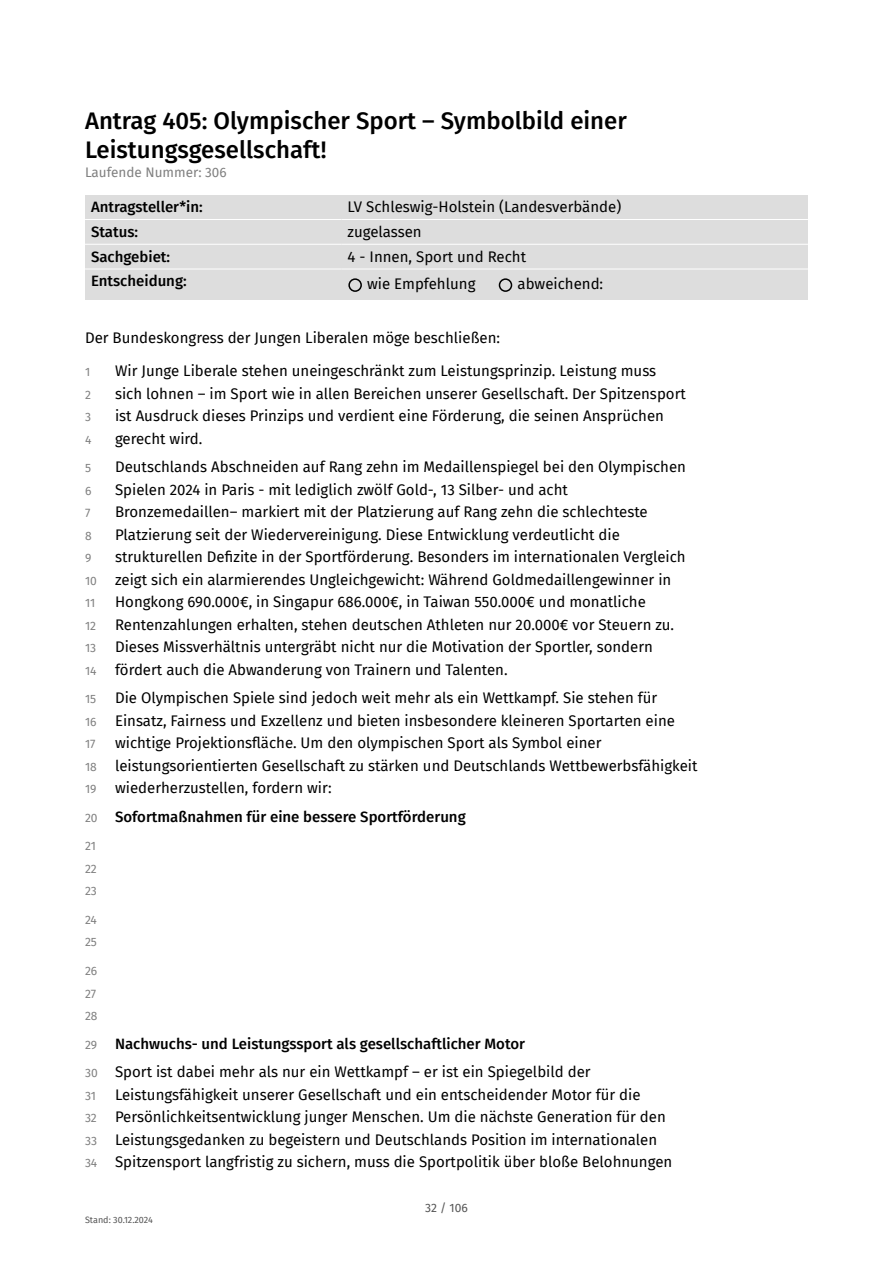
<style>
.page{position:relative;width:893px;height:1263px;background:#fff}
.page>*{position:absolute;margin:0;border:0;box-sizing:border-box;transform-origin:0 0}
.t1{font:500 24px/28.8px "Fira Sans";color:#000}
.t2{font:15px/22.5px "Fira Sans";color:#000}
.t3{font:500 15px "Fira Sans";color:#000}
.t4{font:13.5px "Fira Sans";color:#808080}
.t5{font:12px/22.5px "Fira Sans";color:#808080;text-align:justify}
.t6{font:12px "Fira Sans";color:#555}
.t7{font:9px "Fira Sans";color:#555}
.s1{font-size:12px;color:#808080}
.s2{font-weight:400;font-size:12px;color:#808080}
.s3{font-weight:500}
</style>
<div class="page">
<div style="left:342px;top:269px;width:466px;height:30px;background:#ddd"></div>
<div style="left:85px;top:269px;width:257px;height:30px;background:#ddd"></div>
<div style="left:342px;top:244px;width:466px;height:25px;background:#ddd"></div>
<div style="left:85px;top:244px;width:257px;height:25px;background:#ddd"></div>
<div style="left:342px;top:219px;width:466px;height:25px;background:#ddd"></div>
<div style="left:85px;top:219px;width:257px;height:25px;background:#ddd"></div>
<div style="left:342px;top:195px;width:466px;height:24px;background:#ddd"></div>
<div style="left:85px;top:195px;width:257px;height:24px;background:#ddd"></div>
<hr style="left:85px;top:219px;width:257px;height:1px;background:#fff">
<hr style="left:342px;top:219px;width:466px;height:1px;background:#fff">
<hr style="left:85px;top:244px;width:257px;height:1px;background:#fff">
<hr style="left:342px;top:244px;width:466px;height:1px;background:#fff">
<hr style="left:85px;top:269px;width:257px;height:1px;background:#fff">
<hr style="left:342px;top:269px;width:466px;height:1px;background:#fff">
<div style="left:348px;top:278px;width:14px;height:14px;border:2px solid #000;border-radius:50%"></div>
<div style="left:499px;top:278px;width:13px;height:14px;border:2px solid #000;border-radius:50%"></div>
<h1 class="t1" style="left:85px;top:106px;width:543px">Antrag 405: Olympischer Sport – Symbolbild einer<br>Leistungsgesellschaft!</h1>
<p class="t4" style="left:85px;top:164px;width:143px">Laufende Nummer: 306</p>
<p class="t3" style="left:91px;top:198px;width:113px">Antragsteller*in:</p>
<p class="t2" style="left:348px;top:196px;width:275px">LV Schleswig-Holstein (Landesverbände)</p>
<p class="t3" style="left:91px;top:223px;width:49px">Status:</p>
<p class="t2" style="left:348px;top:221px;width:76px">zugelassen</p>
<p class="t3" style="left:91px;top:248px;width:81px">Sachgebiet:</p>
<p class="t2" style="left:348px;top:245px;width:180px">4 - Innen, Sport und Recht</p>
<p class="t3" style="left:91px;top:272px;width:97px">Entscheidung:</p>
<p class="t2" style="left:367px;top:273px;width:110px">wie Empfehlung</p>
<p class="t2" style="left:517px;top:273px;width:87px">abweichend:</p>
<p class="t2" style="left:85px;top:327px;width:417px">Der Bundeskongress der Jungen Liberalen möge beschließen:</p>
<p class="t5" style="left:85px;top:361px;width:7px">1</p>
<p class="t2" style="left:115px;top:360px;width:543px">Wir Junge Liberale stehen uneingeschränkt zum Leistungsprinzip. Leistung muss</p>
<p class="t5" style="left:85px;top:384px;width:7px">2</p>
<p class="t2" style="left:115px;top:383px;width:572px">sich lohnen – im Sport wie in allen Bereichen unserer Gesellschaft. Der Spitzensport</p>
<p class="t5" style="left:85px;top:406px;width:7px">3</p>
<p class="t2" style="left:115px;top:405px;width:550px">ist Ausdruck dieses Prinzips und verdient eine Förderung, die seinen Ansprüchen</p>
<p class="t5" style="left:85px;top:429px;width:8px">4</p>
<p class="t2" style="left:115px;top:428px;width:89px">gerecht wird.</p>
<p class="t5" style="left:85px;top:457px;width:8px">5</p>
<p class="t2" style="left:115px;top:456px;width:572px">Deutschlands Abschneiden auf Rang zehn im Medaillenspiegel bei den Olympischen</p>
<p class="t5" style="left:85px;top:480px;width:8px">6</p>
<p class="t2" style="left:115px;top:479px;width:454px">Spielen 2024 in Paris - mit lediglich zwölf Gold-, 13 Silber- und acht</p>
<p class="t5" style="left:85px;top:502px;width:7px">7</p>
<p class="t2" style="left:115px;top:501px;width:534px">Bronzemedaillen– markiert mit der Platzierung auf Rang zehn die schlechteste</p>
<p class="t5" style="left:85px;top:525px;width:8px">8</p>
<p class="t2" style="left:115px;top:524px;width:506px">Platzierung seit der Wiedervereinigung. Diese Entwicklung verdeutlicht die</p>
<p class="t5" style="left:85px;top:547px;width:8px">9</p>
<p class="t2" style="left:85px;top:546px;width:602px;text-indent:30px">strukturellen Defizite in der Sportförderung. Besonders im internationalen Vergleich<br><span class="s1">10</span> zeigt sich ein alarmierendes Ungleichgewicht: Während Goldmedaillengewinner in</p>
<p class="t5" style="left:85px;top:592px;width:12px">11</p>
<p class="t2" style="left:115px;top:591px;width:532px">Hongkong 690.000€, in Singapur 686.000€, in Taiwan 550.000€ und monatliche</p>
<p class="t5" style="left:85px;top:615px;width:13px">12</p>
<p class="t2" style="left:115px;top:614px;width:561px">Rentenzahlungen erhalten, stehen deutschen Athleten nur 20.000€ vor Steuern zu.</p>
<p class="t5" style="left:85px;top:637px;width:13px">13</p>
<p class="t2" style="left:85px;top:636px;width:569px;text-indent:30px">Dieses Missverhältnis untergräbt nicht nur die Motivation der Sportler, sondern<br><span class="s1">14</span> fördert auch die Abwanderung von Trainern und Talenten.</p>
<p class="t5" style="left:85px;top:688px;width:13px">15</p>
<p class="t2" style="left:85px;top:687px;width:591px;text-indent:30px">Die Olympischen Spiele sind jedoch weit mehr als ein Wettkampf. Sie stehen für<br><span class="s1">16</span> Einsatz, Fairness und Exzellenz und bieten insbesondere kleineren Sportarten eine</p>
<p class="t5" style="left:85px;top:733px;width:12px">17</p>
<p class="t2" style="left:85px;top:732px;width:614px;text-indent:30px">wichtige Projektionsfläche. Um den olympischen Sport als Symbol einer<br><span class="s1">18</span> leistungsorientierten Gesellschaft zu stärken und Deutschlands Wettbewerbsfähigkeit<br><span class="s1">19</span> wiederherzustellen, fordern wir:</p>
<p class="t3" style="left:85px;top:808px;width:382px"><span class="s2">20</span> Sofortmaßnahmen für eine bessere Sportförderung</p>
<p class="t5" style="left:85px;top:835px;width:13px">21<br>22<br>23</p>
<p class="t5" style="left:85px;top:909px;width:13px">24<br>25</p>
<p class="t5" style="left:85px;top:960px;width:14px">26<br>27<br>28</p>
<p class="t2" style="left:85px;top:1029px;width:507px;line-height:28.5px"><span class="s1">29</span> <span class="s3">Nachwuchs- und Leistungssport als gesellschaftlicher Motor<br></span><span class="s1">30</span> Sport ist dabei mehr als nur ein Wettkampf – er ist ein Spiegelbild der</p>
<p class="t5" style="left:85px;top:1084px;width:12px">31</p>
<p class="t2" style="left:85px;top:1083px;width:589px;text-indent:30px">Leistungsfähigkeit unserer Gesellschaft und ein entscheidender Motor für die<br><span class="s1">32</span> Persönlichkeitsentwicklung junger Menschen. Um die nächste Generation für den <span class="s1">33</span> Leistungsgedanken zu begeistern und Deutschlands Position im internationalen <span class="s1">34</span> Spitzensport langfristig zu sichern, muss die Sportpolitik über bloße Belohnungen</p>
<p class="t6" style="left:425px;top:1200px;width:44px">32 / 106</p>
<p class="t7" style="left:85px;top:1215px;width:69px">Stand: 30.12.2024</p>
</div>
